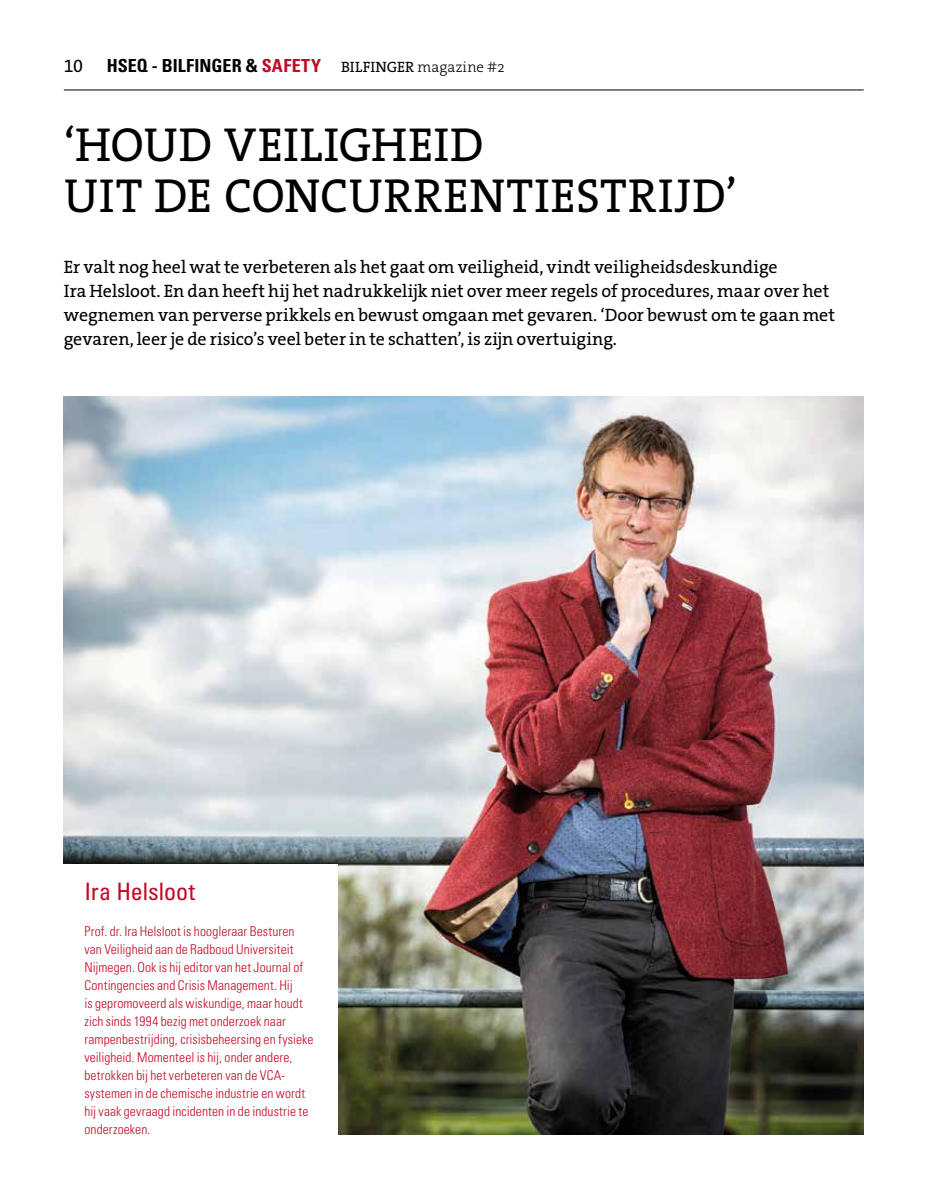
<style>
.page{position:relative;width:936px;height:1191px;background:#fff}
.page>*{position:absolute;margin:0;border:0;box-sizing:border-box;transform-origin:0 0}
.t1{font:48px/51px "The Serif W5 Plain";letter-spacing:.02em;color:#000}
.t2{font:condensed 24px "Univers LTCYR 57";color:#c10a27}
.t3{font:18px/24px "The Serif W5 Plain";letter-spacing:-.005em;color:#000}
.t4{font:18px "Univers LTCYR 67 Bold Cond";letter-spacing:.005em;color:#000}
.t5{font:18px "The Serif Expert";color:#000}
.t6{font:13.5px/18px "Univers LTCYR 47 Light Cond";letter-spacing:.01em;color:#c10a27}
.s1{color:#c10a27}
.s2{font-family:"The Serif W5 Plain";font-size:15px}
.s3{font-family:"The Serif W3";font-weight:300;font-size:15px}
</style>
<div class="page">
<hr style="left:64px;top:90px;width:799px;height:1px;background:#000">
<img style="left:64px;top:396px;width:799px;height:738px">
<div style="left:63px;top:864px;width:274px;height:271px;background:#fff"></div>
<h3 class="t5" style="left:64px;top:51px;width:21px">10</h3>
<h3 class="t4" style="left:107px;top:55px;width:399px">HSEQ - BILFINGER &amp; <span class="s1">SAFETY</span> <span class="s2">BILFINGER</span> <span class="s3">magazine #2</span></h3>
<h1 class="t1" style="left:64px;top:120px;width:674px">‘HOUD VEILIGHEID<br>UIT DE CONCURRENTIESTRIJD’</h1>
<p class="t3" style="left:64px;top:255px;width:772px">Er valt nog heel wat te verbeteren als het gaat om veiligheid, vindt veiligheidsdeskundige<br>Ira Helsloot. En dan heeft hij het nadrukkelijk niet over meer regels of procedures, maar over het wegnemen van perverse prikkels en bewust omgaan met gevaren. ‘Door bewust om te gaan met gevaren, leer je de risico’s veel beter in te schatten’, is zijn overtuiging.</p>
<h2 class="t2" style="left:84px;top:876px;width:112px">Ira Helsloot</h2>
<p class="t6" style="left:84px;top:922px;width:230px">Prof. dr. Ira Helsloot is hoogleraar Besturen van Veiligheid aan de Radboud Universiteit Nijmegen. Ook is hij editor van het Journal of Contingencies and Crisis Management. Hij<br>is gepromoveerd als wiskundige, maar houdt zich sinds 1994 bezig met onderzoek naar rampenbestrijding, crisisbeheersing en fysieke veiligheid. Momenteel is hij, onder andere, betrokken bij het verbeteren van de VCA&shy;systemen in de chemische industrie en wordt hij vaak gevraagd incidenten in de industrie te onderzoeken.</p>
</div>
